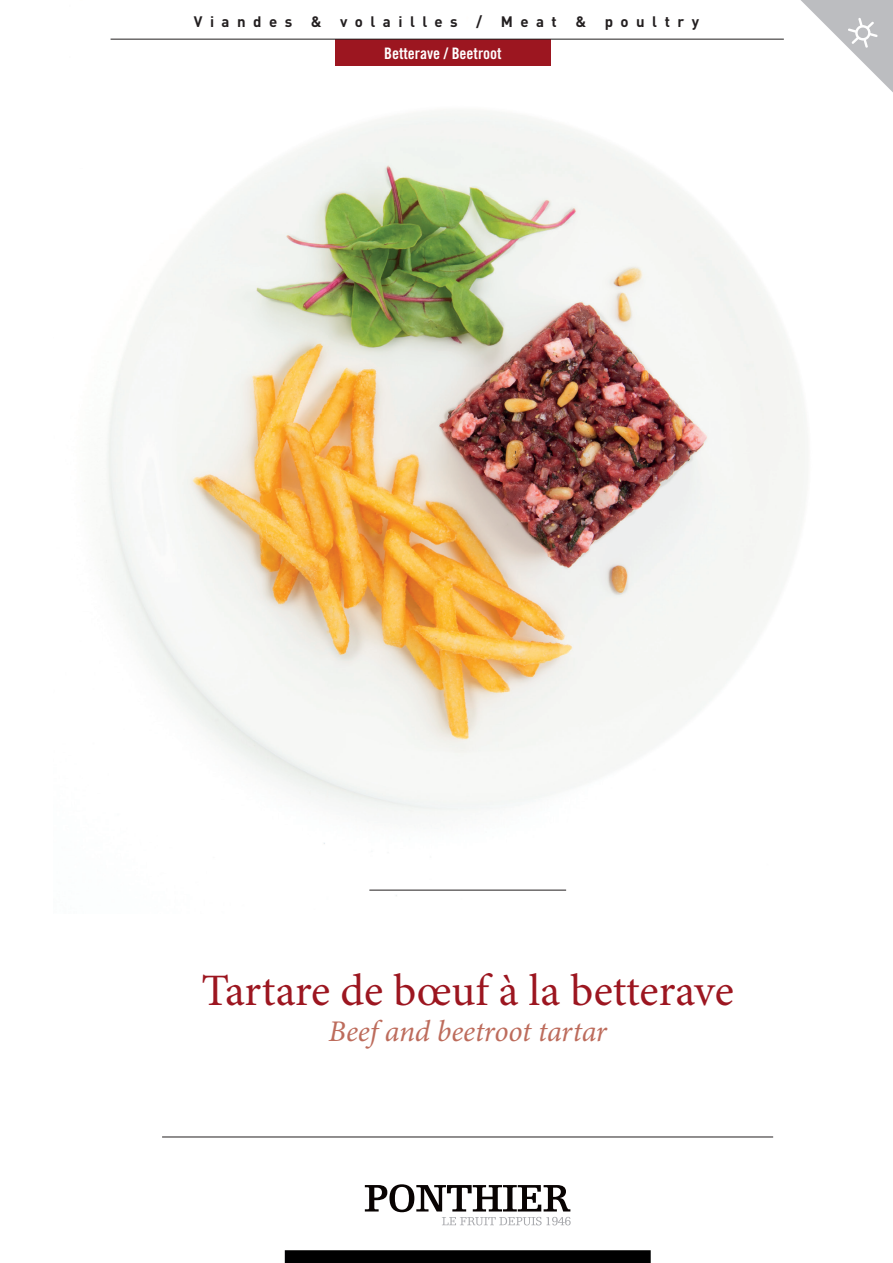
<style>
.page{position:relative;width:893px;height:1263px;background:#fff}
.page>*{position:absolute;margin:0;border:0;box-sizing:border-box;transform-origin:0 0}
.t1{font:45px "Minion Pro";color:#9c1620}
.t2{font:italic 30px "Minion Pro";letter-spacing:-.005em;color:#bd6c5c}
.t3{font:15.75px "Trade Gothic Bold Cond Twenty";color:#fff}
.t4{font:700 15px "DIN";letter-spacing:.5em;color:#231f20}
</style>
<div class="page">
<img style="left:105px;top:38px;width:700px;height:858px">
<svg style="left:365px;top:1184px;width:206px;height:41px"></svg>
<div style="left:285px;top:1250px;width:366px;height:13px;background:#000001"></div>
<svg style="left:800px;top:0;width:93px;height:92px"></svg>
<div style="left:335px;top:39px;width:216px;height:26px;background:#9c1620"></div>
<hr style="left:111px;top:39px;width:673px;height:1px;background:#231f20">
<hr style="left:369px;top:890px;width:197px;height:1px;background:#231f20">
<hr style="left:162px;top:1137px;width:611px;height:1px;background:#231f20">
<p class="t4" style="left:194px;top:12px;width:507px">Viandes &amp; volailles / Meat &amp; poultry</p>
<p class="t3" style="left:384px;top:43px;width:119px">Betterave / Beetroot</p>
<p class="t3" style="left:396px;top:44px;width:88px">Mangu Mang</p>
<h1 class="t1" style="left:202px;top:960px;width:534px">Tartare de bœuf à la betterave</h1>
<h2 class="t2" style="left:329px;top:1011px;width:280px">Beef and beetroot tartar</h2>
</div>
